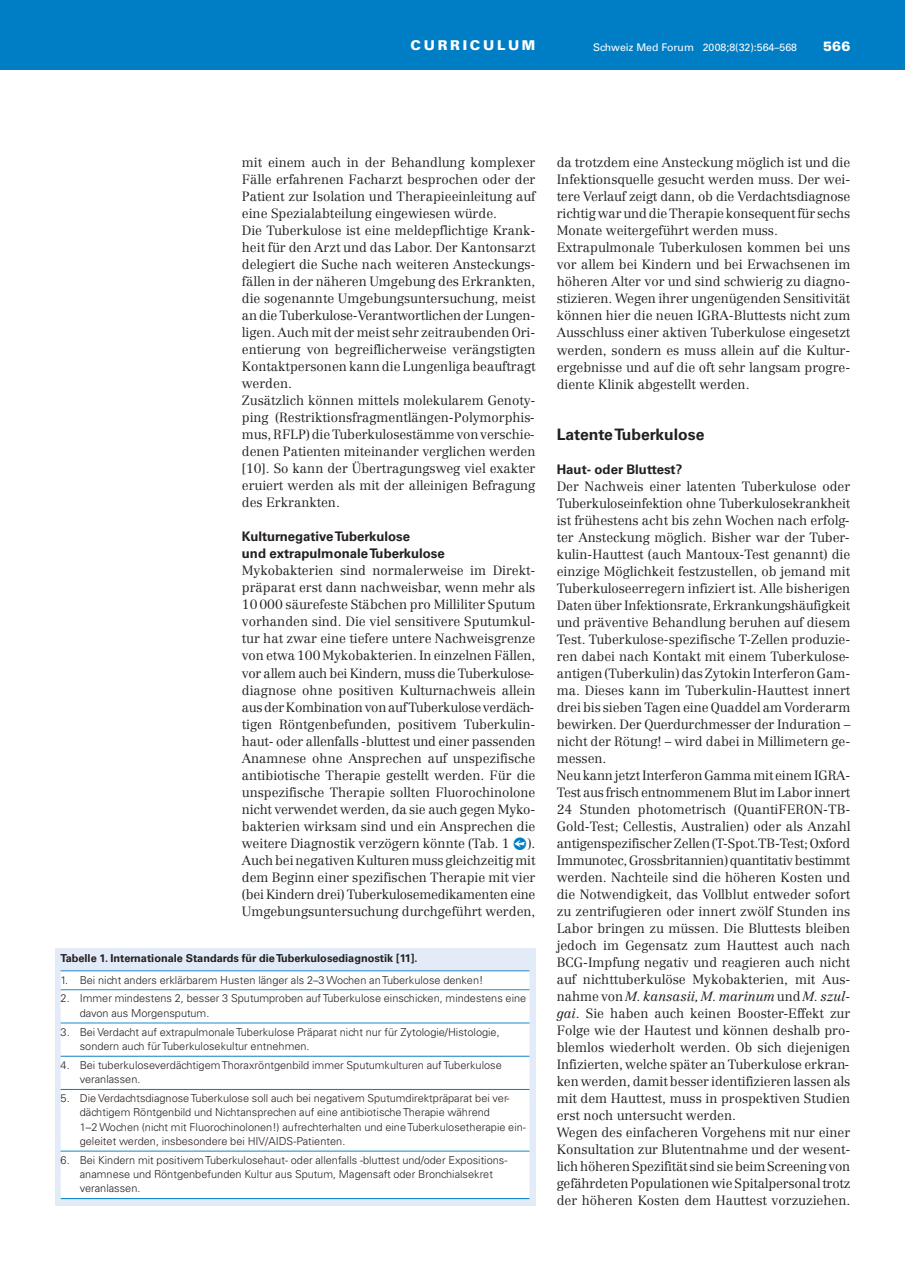
<style>
.page{position:relative;width:905px;height:1275px;background:#fff}
.page>*{position:absolute;margin:0;border:0;box-sizing:border-box;transform-origin:0 0}
.t1{font:700 15.75px "Univers LT Std";color:#231f20}
.t2{font:900 13.5px "Univers LT Std";letter-spacing:.2em;color:#fff}
.t3{font:300 13.2px/17px "Centennial";color:#231f20}
.t4{font:700 13.2px/17px "Univers LT Std";color:#231f20}
.t5{font:300 10.95px/14.2px "Univers LT Std";color:#231f20}
.t6{font:700 10.95px "Univers LT Std";color:#231f20}
.t7{font:10.5px "Univers LT Std";color:#fff}
.s1{font-style:italic}
</style>
<div class="page">
<div style="left:0;top:0;width:904px;height:69px;background:#007ec5"></div>
<div style="left:55px;top:947px;width:480px;height:258px;background:#e2ebf7"></div>
<hr style="left:61px;top:970px;width:468px;height:1px;background:#007ec5">
<div style="left:61px;top:971px;width:468px;height:18px;background:#fff"></div>
<hr style="left:61px;top:989px;width:468px;height:1px;background:#007ec5">
<div style="left:61px;top:990px;width:468px;height:18px;background:#fff"></div>
<div style="left:61px;top:1004px;width:468px;height:19px;background:#fff"></div>
<hr style="left:61px;top:1022px;width:468px;height:1px;background:#007ec5">
<div style="left:61px;top:1023px;width:468px;height:18px;background:#fff"></div>
<div style="left:61px;top:1037px;width:468px;height:19px;background:#fff"></div>
<hr style="left:61px;top:1055px;width:468px;height:1px;background:#007ec5">
<div style="left:61px;top:1056px;width:468px;height:19px;background:#fff"></div>
<div style="left:61px;top:1071px;width:468px;height:18px;background:#fff"></div>
<hr style="left:61px;top:1088px;width:468px;height:1px;background:#007ec5">
<div style="left:61px;top:1089px;width:468px;height:19px;background:#fff"></div>
<div style="left:61px;top:1104px;width:468px;height:18px;background:#fff"></div>
<div style="left:61px;top:1118px;width:468px;height:18px;background:#fff"></div>
<div style="left:61px;top:1132px;width:468px;height:19px;background:#fff"></div>
<hr style="left:61px;top:1150px;width:468px;height:1px;background:#007ec5">
<div style="left:61px;top:1151px;width:468px;height:18px;background:#fff"></div>
<div style="left:61px;top:1165px;width:468px;height:19px;background:#fff"></div>
<div style="left:61px;top:1180px;width:468px;height:18px;background:#fff"></div>
<hr style="left:61px;top:1198px;width:468px;height:1px;background:#007ec5">
<p class="t2" style="left:410px;top:37px;width:126px">CURRICULUM</p>
<p class="t7" style="left:593px;top:41px;width:205px">Schweiz Med Forum 2008;8(32):564–568</p>
<p class="t2" style="left:823px;top:39px;width:29px">566</p>
<p class="t3" style="left:242px;top:155px;width:295px">mit einem auch in der Behandlung komplexer Fälle erfahrenen Facharzt besprochen oder der Patient zur Isolation und Therapieeinleitung auf eine Spezialabteilung eingewiesen würde.<br>Die Tuberkulose ist eine meldepflichtige Krank&shy;heit für den Arzt und das Labor. Der Kantonsarzt delegiert die Suche nach weiteren Ansteckungs&shy;fällen in der näheren Umgebung des Erkrankten, die sogenannte Umgebungsuntersuchung, meist an die Tuberkulose-Verantwortlichen der Lungen - ligen. Auch mit der meist sehr zeitraubenden Ori&shy;entierung von begreiflicherweise verängstigten Kontaktpersonen kann die Lungenliga beauftragt werden.<br>Zusätzlich können mittels molekularem Genoty&shy;ping (Restriktionsfragmentlängen-Polymorphis&shy;mus, RFLP) die Tuberkulosestämme von verschie - denen Patienten miteinander verglichen werden [10]. So kann der Übertragungsweg viel exakter eruiert werden als mit der alleinigen Befragung des Erkrankten.</p>
<p class="t4" style="left:242px;top:529px;width:204px">Kulturnegative Tuberkulose<br>und extrapulmonale Tuberkulose</p>
<p class="t3" style="left:242px;top:563px;width:295px;text-align:justify">Mykobakterien sind normalerweise im Direkt&shy;präparat erst dann nachweisbar, wenn mehr als 10000 säurefeste Stäbchen pro Milliliter Sputum vorhanden sind. Die viel sensitivere Sputumkul&shy;tur hat zwar eine tiefere untere Nachweisgrenze von etwa 100 Mykobakterien. In einzelnen Fällen, vor allem auch bei Kindern, muss die Tuberkulose - diagnose ohne positiven Kulturnachweis allein aus der Kombination von auf Tuberkulose verdäch - tigen Röntgenbefunden, positivem Tuber ku lin&shy;haut- oder allenfalls -bluttest und einer passenden Anamnese ohne Ansprechen auf unspezifische antibiotische Therapie gestellt werden. Für die un spezifische Therapie sollten Fluorochi nolone nicht verwendet werden, da sie auch gegen Myko - bakterien wirksam sind und ein Ansprechen die weitere Diagnostik verzögern könnte (Tab. 1</p>
<p class="t3" style="left:242px;top:836px;width:295px;text-align:justify;text-indent:285px">).<br>Auch bei negativen Kulturen muss gleichzeitig mit dem Beginn einer spezifischen Therapie mit vier (bei Kindern drei) Tuberkulosemedikamenten eine Umgebungsuntersuchung durchgeführt werden,</p>
<p class="t6" style="left:61px;top:953px;width:358px">Tabelle 1. Internationale Standards für die Tuberkulosediagnostik [11].</p>
<p class="t5" style="left:61px;top:973px;width:424px">1. Bei nicht anders erklärbarem Husten länger als 2–3 Wochen an Tuberkulose denken!</p>
<p class="t5" style="left:80px;top:992px;width:448px;text-indent:-19px">2. Immer mindestens 2, besser 3 Sputumproben auf Tuberkulose einschicken, mindestens eine davon aus Morgensputum.</p>
<p class="t5" style="left:80px;top:1025px;width:421px;text-indent:-19px">3. Bei Verdacht auf extrapulmonale Tuberkulose Präparat nicht nur für Zytologie/Histologie, sondern auch für Tuberkulosekultur entnehmen.</p>
<p class="t5" style="left:80px;top:1058px;width:423px;text-indent:-19px">4. Bei tuberkuloseverdächtigem Thoraxröntgenbild immer Sputumkulturen auf Tuberkulose veranlassen.</p>
<p class="t5" style="left:80px;top:1091px;width:447px;text-indent:-19px">5. Die Verdachtsdiagnose Tuberkulose soll auch bei negativem Sputumdirektpräparat bei ver&shy;dächtigem Röntgenbild und Nichtansprechen auf eine antibiotische Therapie während<br>1–2 Wochen (nicht mit Fluorochinolonen!) aufrechterhalten und eine Tuberkulosetherapie ein&shy;geleitet werden, insbesondere bei HIV/AIDS-Patienten.</p>
<p class="t5" style="left:80px;top:1153px;width:429px;text-indent:-19px">6. Bei Kindern mit positivem Tuberkulosehaut- oder allenfalls -bluttest und/oder Expositions&shy;anamnese und Röntgenbefunden Kultur aus Sputum, Magensaft oder Bronchialsekret veranlassen.</p>
<p class="t3" style="left:556px;top:155px;width:295px">da trotzdem eine Ansteckung möglich ist und die Infektionsquelle gesucht werden muss. Der wei&shy;tere Verlauf zeigt dann, ob die Verdachtsdiagnose richtig war und die Therapie konsequent für sechs Monate weitergeführt werden muss.<br>Extrapulmonale Tuberkulosen kommen bei uns vor allem bei Kindern und bei Erwachsenen im höheren Alter vor und sind schwierig zu diagno&shy;stizieren. Wegen ihrer ungenügenden Sensitivität können hier die neuen IGRA-Bluttests nicht zum Ausschluss einer aktiven Tuberkulose eingesetzt werden, sondern es muss allein auf die Kultur - ergebnisse und auf die oft sehr langsam progre&shy;diente Klinik abgestellt werden.</p>
<p class="t1" style="left:556px;top:428px;width:149px">Latente Tuberkulose</p>
<p class="t4" style="left:556px;top:461px;width:127px">Haut- oder Bluttest?</p>
<p class="t3" style="left:556px;top:479px;width:295px">Der Nachweis einer latenten Tuberkulose oder Tuberkuloseinfektion ohne Tuberkulosekrankheit ist frühestens acht bis zehn Wochen nach erfolg&shy;ter Ansteckung möglich. Bisher war der Tuber&shy;kulin-Hauttest (auch Mantoux-Test genannt) die einzige Möglichkeit festzustellen, ob jemand mit Tuberkuloseerregern infiziert ist. Alle bisherigen Daten über Infektionsrate, Erkrankungshäufigkeit und präventive Behandlung beruhen auf diesem Test. Tuberkulose-spezifische T-Zellen produzie&shy;ren dabei nach Kontakt mit einem Tuberkulose&shy;antigen (Tuberkulin) das Zytokin Interferon Gam&shy;ma. Dieses kann im Tuberkulin-Hauttest innert drei bis sieben Tagen eine Quaddel am Vorderarm bewirken. Der Querdurchmesser der Induration – nicht der Rötung! – wird dabei in Millimetern ge&shy;messen.<br>Neu kann jetzt Interferon Gamma mit einem IGRA-Test aus frisch entnommenem Blut im Labor innert 24 Stunden photometrisch (QuantiFERON-TB-Gold-Test; Cellestis, Australien) oder als Anzahl antigenspezifischer Zellen (T-Spot.TB-Test; Oxford Immunotec, Grossbritannien) quantitativ bestimmt werden. Nachteile sind die höheren Kosten und die Notwendigkeit, das Vollblut entweder sofort zu zentrifugieren oder innert zwölf Stunden ins Labor bringen zu müssen. Die Bluttests bleiben jedoch im Gegensatz zum Hauttest auch nach BCG-Impfung negativ und reagieren auch nicht auf nichttuberkulöse Mykobakterien, mit Aus&shy;nahme von <span class="s1">M. kansasii, M. marinum</span> und <span class="s1">M. szul&shy;gai</span>. Sie haben auch keinen Booster-Effekt zur Folge wie der Hautest und können deshalb pro&shy;blemlos wiederholt werden. Ob sich diejenigen Infizierten, welche später an Tuberkulose erkran - ken werden, damit besser identifizieren lassen als mit dem Hauttest, muss in prospektiven Studien erst noch untersucht werden.<br>Wegen des einfacheren Vorgehens mit nur einer Konsultation zur Blutentnahme und der wesent&shy;lich höheren Spezifität sind sie beim Screening von gefährdeten Populationen wie Spitalpersonal trotz der höheren Kosten dem Hauttest vorzuziehen.</p>
</div>
